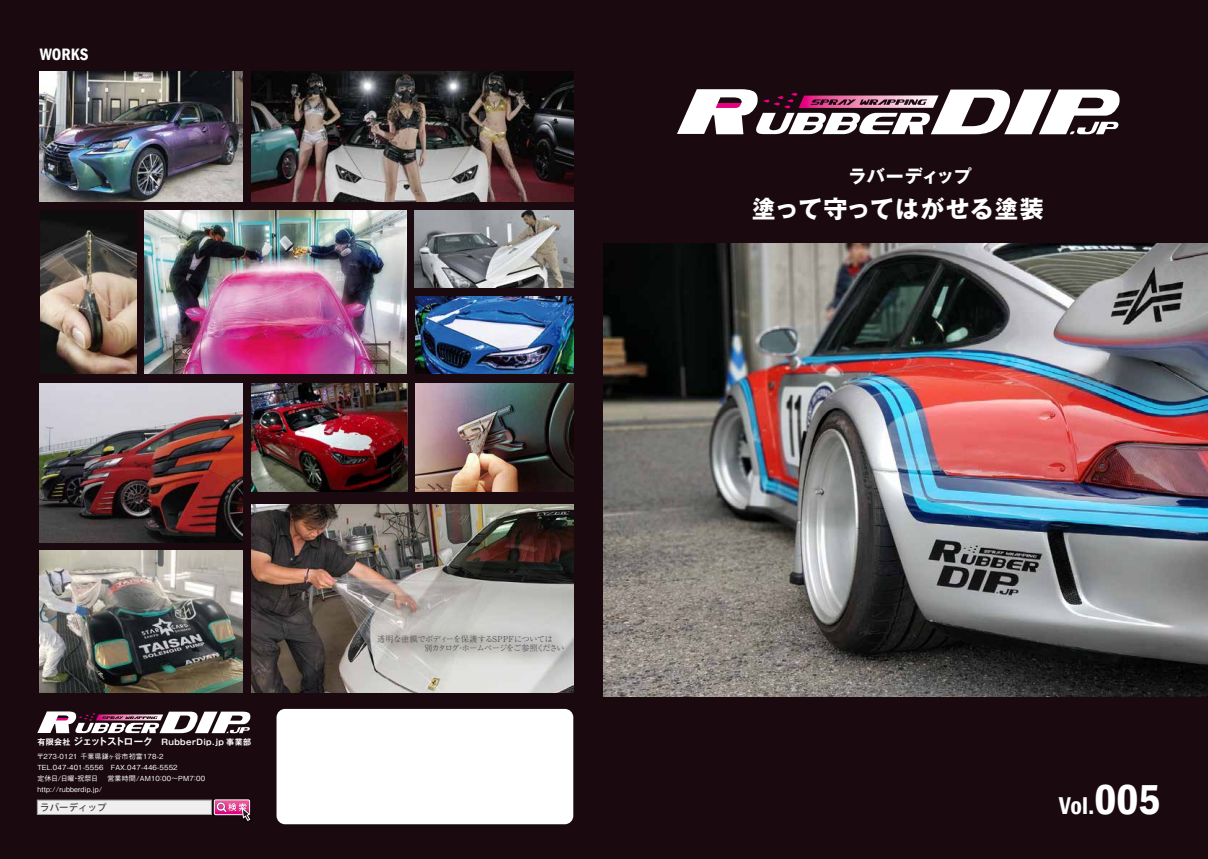
<style>
.page{position:relative;width:1208px;height:859px;background:#1a0a0f}
.page>*{position:absolute;margin:0;border:0;box-sizing:border-box;transform-origin:0 0}
.t1{font:600 condensed 25px "Franklin Gothic";color:#fff}
.t2{font:700 24px "Gothic MB101 Pr 5";letter-spacing:.02em;color:#fff}
.t3{font:700 18px "Gothic MB101 Pr 5";letter-spacing:-.01em;color:#fff}
.t4{font:600 condensed 17px "Franklin Gothic";color:#fff}
.t5{font:700 9.5px "Gothic MB101 Pr 5 De";letter-spacing:-.065em;color:#fff}
.t6{font:500 9.5px "Koz Go Pro";color:#3e3a39}
.t7{font:300 8px/9.6px "Ryumin Pr 5";letter-spacing:-.05em;color:#44403f}
.t8{font:700 8px "Gothic MB101 Pr 5 De";letter-spacing:.05em;color:#fff}
.t9{font:500 7px/11px "Gothic BBB Pr 5";letter-spacing:.025em;color:#fff}
.s1{font-size:8px}
.s2{font-size:43px}
</style>
<div class="page">
<img style="left:40px;top:384px;width:202px;height:158px">
<img style="left:415px;top:384px;width:158px;height:107px">
<img style="left:40px;top:550px;width:202px;height:142px">
<img style="left:415px;top:211px;width:159px;height:76px">
<img style="left:40px;top:72px;width:202px;height:130px">
<img style="left:40px;top:211px;width:97px;height:163px">
<img style="left:145px;top:211px;width:261px;height:163px">
<svg style="left:677px;top:89px;width:442px;height:45px"></svg>
<svg style="left:37px;top:711px;width:213px;height:22px"></svg>
<div style="left:276px;top:709px;width:297px;height:115px;background:#fff;border-radius:9px"></div>
<div style="left:37px;top:800px;width:175px;height:15px;background:#efefef;border:1px solid #9fa0a0"></div>
<img style="left:213px;top:801px;width:38px;height:13px">
<div style="left:214px;top:799px;width:36px;height:16px;border:1px solid #fff"></div>
<svg style="left:214px;top:800px;width:36px;height:21px"></svg>
<img style="left:251px;top:384px;width:156px;height:108px">
<img style="left:415px;top:297px;width:158px;height:77px">
<img style="left:251px;top:72px;width:322px;height:130px">
<img style="left:604px;top:244px;width:604px;height:453px">
<img style="left:252px;top:505px;width:321px;height:187px">
<img style="left:363px;top:620px;width:211px;height:53px">
<h3 class="t4" style="left:40px;top:43px;width:50px">WORKS</h3>
<h3 class="t5" style="left:37px;top:734px;width:117px"><span class="s1">有限会社</span> ジェットストローク</h3>
<p class="t9" style="left:37px;top:750px;width:170px">〒273-0121 千葉県鎌ヶ谷市初富178-2<br>TEL.047-401-5556　FAX.047-446-5552<br>定休日/日曜・祝祭日 　営業時間/AM10：00～PM7：00 http://rubberdip.jp/</p>
<p class="t8" style="left:162px;top:735px;width:91px">RubberDip.jp 事業部</p>
<h3 class="t6" style="left:40px;top:801px;width:68px">ラバーディップ</h3>
<p class="t7" style="left:424px;top:633px;width:142px;text-indent:-47px">透明な塗膜でボディーを保護するSPPFについては<br>別カタログ・ホームページをご参照ください</p>
<h3 class="t3" style="left:848px;top:161px;width:125px">ラバーディップ</h3>
<h2 class="t2" style="left:751px;top:189px;width:293px">塗って守ってはがせる塗装</h2>
<h1 class="t1" style="left:1059px;top:789px;width:103px">Vol.<span class="s2">005</span></h1>
</div>
